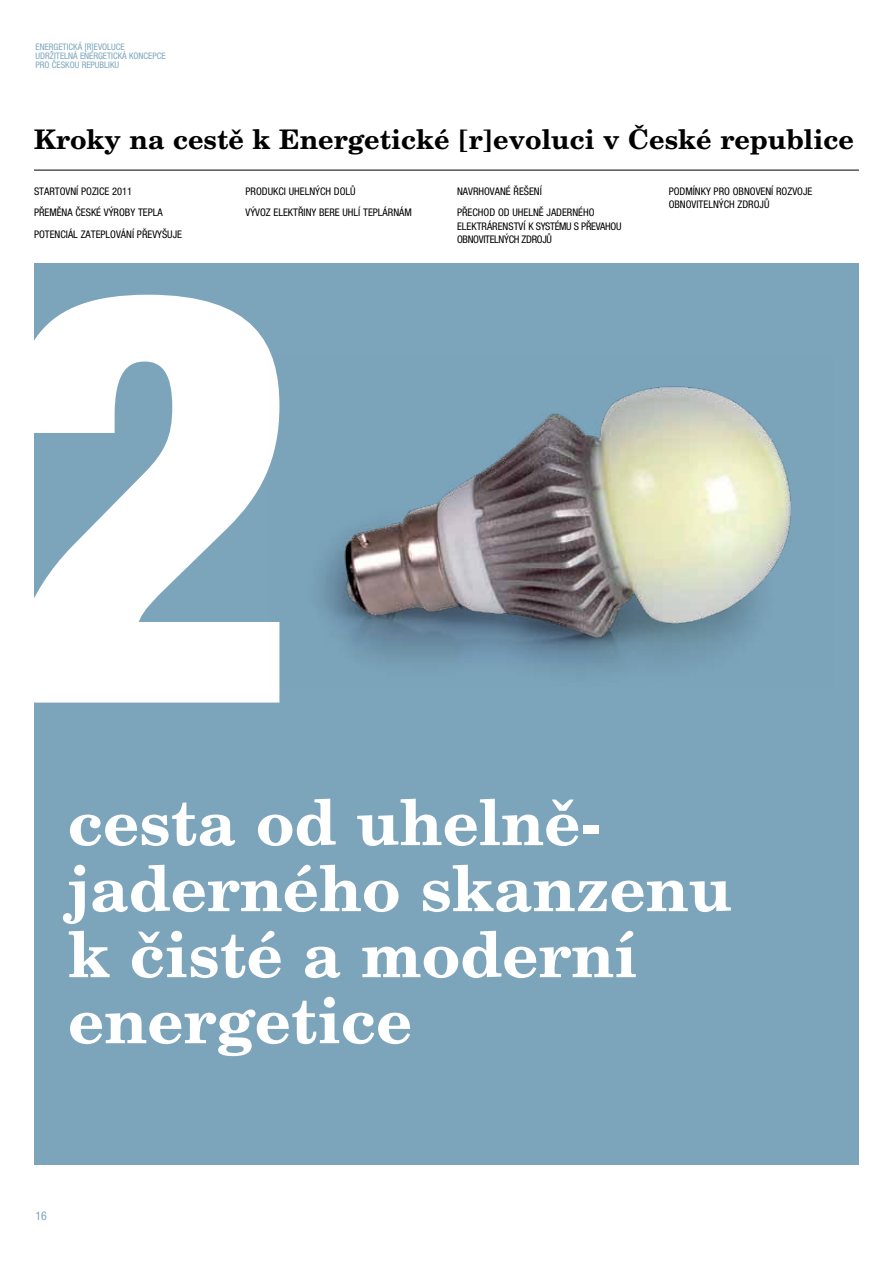
<style>
.page{position:relative;width:893px;height:1263px;background:#fff}
.page>*{position:absolute;margin:0;border:0;box-sizing:border-box;transform-origin:0 0}
.t1{font:900 condensed 576px "Helvetica Neue LT Pro";color:#fff}
.t2{font:700 63px/66px "New Century Schlbk CE";color:#fff}
.t3{font:700 27px "New Century Schlbk CE";color:#000}
.t4{font:condensed 12px "Helvetica Neue LT Pro";color:#7ca5bc}
.t5{font:condensed 10.5px/21.8px "Helvetica Neue LT Pro";color:#000}
.t6{font:condensed 10.5px/13.5px "Helvetica Neue LT Pro";letter-spacing:-.03em;color:#000}
.t7{font:condensed 9px/9px "Helvetica Neue LT Pro";color:#7ca5bc}
</style>
<div class="page">
<div style="left:34px;top:264px;width:825px;height:901px;background:#7ca5bc"></div>
<hr style="left:34px;top:170px;width:825px;height:1px;background:#000">
<img style="left:319px;top:386px;width:472px;height:284px">
<p class="t7" style="left:36px;top:43px;width:32px">ENERGETICKÁ</p>
<p class="t7" style="left:36px;top:43px;width:91px;text-indent:49px">[R]EVO LUCE<br>UDRŽITELNÁ ENERGETICKÁ</p>
<p class="t7" style="left:129px;top:52px;width:6px">KONC</p>
<p class="t7" style="left:148px;top:52px;width:19px">EPCE</p>
<p class="t7" style="left:36px;top:61px;width:31px">PRO ČESKOU</p>
<p class="t7" style="left:82px;top:61px;width:31px">REPUBLIKU</p>
<h3 class="t3" style="left:34px;top:122px;width:821px">Kroky na cestě k Energetické [r]evoluci v České republice</h3>
<p class="t5" style="left:34px;top:180px;width:149px">STARTOVNÍ POZICE 2011<br>PŘEM ĚNA ČESKÉ VÝROBY TEPLA<br>POTENCIÁL ZATEPLOVÁNÍ PŘEVYŠUJE</p>
<p class="t5" style="left:246px;top:180px;width:112px">PRODUKCI UHELNÝCH DOLŮ<br>VÝVOZ ELEKTŘINY BERE</p>
<p class="t5" style="left:457px;top:180px;width:139px">NAVRHOVANÉ ŘEŠENÍ<br>PŘECHOD OD UHELNĚ JADERNÉHO</p>
<p class="t6" style="left:457px;top:219px;width:166px">ELE KTRÁRE NSTVÍ K SYSTÉMU S PŘEVAHOU<br>OBNOVITELNÝCH ZDROJŮ</p>
<p class="t5" style="left:669px;top:184px;width:144px;line-height:13.5px">PODMÍNKY PRO OBNOVENÍ ROZVOJE<br>OBNOVITELNÝCH ZDROJŮ</p>
<p class="t5" style="left:343px;top:202px;width:70px">UHLÍ TEPLÁRNÁM</p>
<h1 class="t1" style="left:0;top:143px;width:301px">2</h1>
<h2 class="t2" style="left:68px;top:788px;width:665px">cesta od uhelně&shy;jaderného skanzenu k čisté a moderní energetice</h2>
<p class="t4" style="left:36px;top:1209px;width:13px">16</p>
</div>
